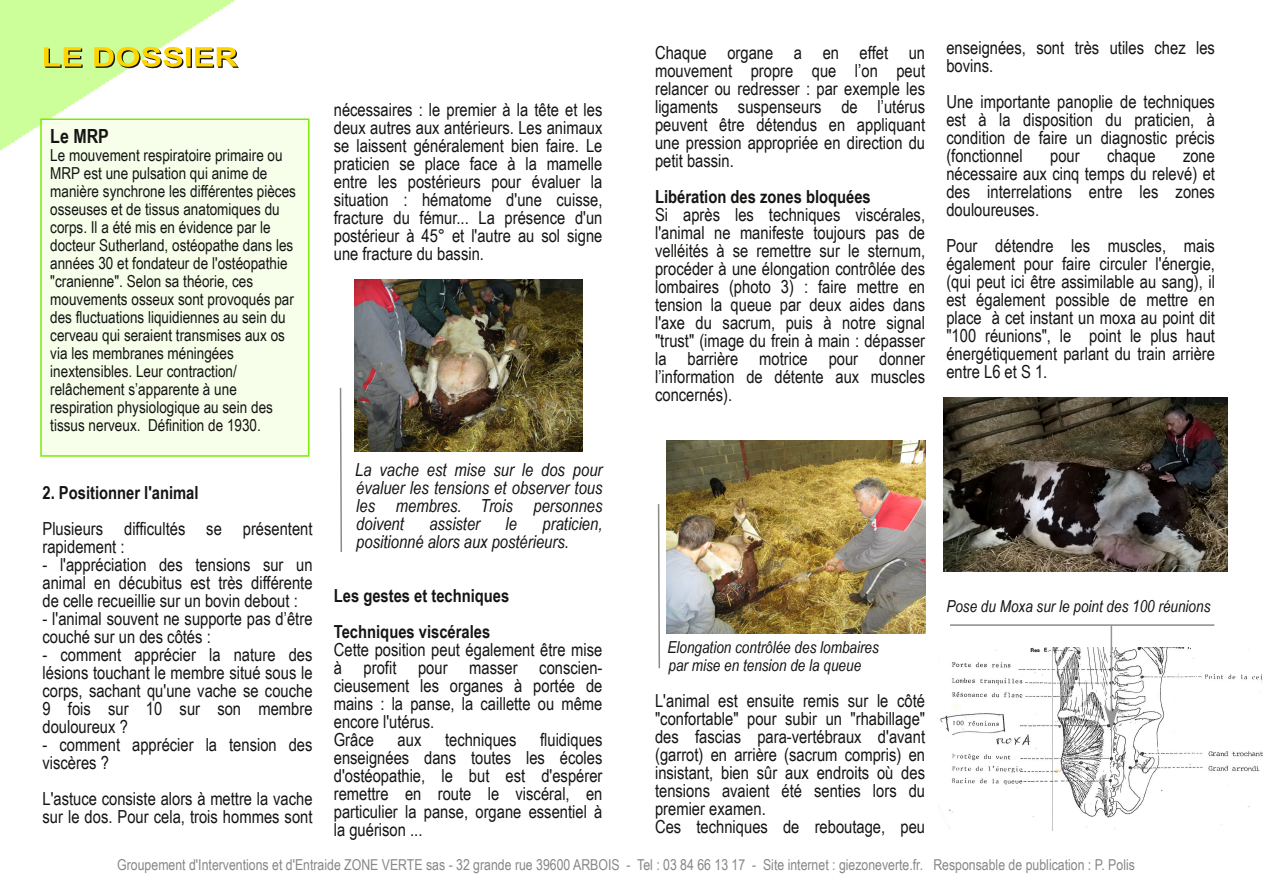
<style>
.page{position:relative;width:1263px;height:893px;background:#fff}
.page>*{position:absolute;margin:0;border:0;box-sizing:border-box;transform-origin:0 0}
.t1{font:700 19.5px "Arial Narrow";color:#161413}
.t2{font:18px/18px "Arial Narrow";color:#161413;text-align:justify}
.t3{font:italic 18px/18px "Arial Narrow";color:#161413;text-align:justify}
.t4{font:700 18px/36px "Arial Narrow";color:#161413}
.t5{font:16.5px/18px "Arial Narrow";color:#161413}
.t6{font:italic 16.5px/18px "Arial Narrow";color:#161413}
.t7{font:15px "Arial Narrow";color:#858788}
</style>
<div class="page">
<img style="left:667px;top:440px;width:258px;height:194px">
<img style="left:354px;top:280px;width:228px;height:171px">
<img style="left:939px;top:647px;width:324px;height:184px">
<img style="left:944px;top:398px;width:283px;height:174px">
<div style="left:41px;top:119px;width:268px;height:337px;background:#f7ffea"></div>
<div style="left:40px;top:118px;width:270px;height:339px;border:2px solid #7e0"></div>
<svg style="left:657px;top:504px;width:3px;height:165px"></svg>
<svg style="left:339px;top:387px;width:3px;height:165px"></svg>
<hr style="left:1110px;top:625px;width:2px;height:87px;background:#969696">
<svg style="left:1104px;top:705px;width:15px;height:25px"></svg>
<hr style="left:950px;top:624px;width:264px;height:2px;background:#8a8a8a">
<svg style="left:0;top:0;width:243px;height:155px"></svg>
<p class="t1" style="left:50px;top:124px;width:60px">Le MRP</p>
<p class="t5" style="left:50px;top:146px;width:247px">Le mouvement respiratoire primaire ou MRP est une pulsation qui anime de manière synchrone les différentes pièces osseuses et de tissus anatomiques du corps. Il a été mis en évidence par le docteur Sutherland, ostéopathe dans les années 30 et fondateur de l'ostéopathie "cranienne". Selon sa théorie, ces mouvements osseux sont provoqués par des fluctuations liquidiennes au sein du cerveau qui seraient transmises aux os via les membranes méningées inextensibles. Leur contraction/ relâchement s’apparente à une respiration physiologique au sein des tissus nerveux. Définition de 1930.</p>
<p class="t4" style="left:43px;top:474px;width:158px">2. Positionner l'animal</p>
<p class="t2" style="left:43px;top:519px;width:271px">Plusieurs difficultés se présentent rapidement :</p>
<p class="t2" style="left:43px;top:555px;width:271px">- l'appréciation des tensions sur un animal en décubitus est très différente de celle recueillie sur un bovin debout :</p>
<p class="t2" style="left:43px;top:609px;width:271px">- l'animal souvent ne supporte pas d’être couché sur un des côtés :</p>
<p class="t2" style="left:43px;top:645px;width:271px">- comment apprécier la nature des lésions touchant le membre situé sous le corps, sachant qu'une vache se couche 9 fois sur 10 sur son membre douloureux ?</p>
<p class="t2" style="left:43px;top:735px;width:271px">- comment apprécier la tension des viscères ?</p>
<p class="t2" style="left:43px;top:789px;width:271px">L'astuce consiste alors à mettre la vache sur le dos. Pour cela, trois hommes sont</p>
<p class="t2" style="left:334px;top:100px;width:270px">nécessaires : le premier à la tête et les deux autres aux antérieurs. Les animaux se laissent généralement bien faire. Le praticien se place face à la mamelle entre les postérieurs pour évaluer la situation : hématome d'une cuisse, fracture du fémur... La présence d'un postérieur à 45° et l'autre au sol signe une fracture du bassin.</p>
<p class="t3" style="left:355px;top:460px;width:249px">La vache est mise sur le dos pour évaluer les tensions et observer tous les membres. Trois personnes doivent</p>
<p class="t3" style="left:356px;top:514px;width:248px;text-indent:186px">praticien, positionné alors aux postérieurs.</p>
<p class="t4" style="left:334px;top:577px;width:177px">Les gestes et techniques<br>Techniques viscérales</p>
<p class="t2" style="left:334px;top:640px;width:270px;text-align:left">Cette position peut également être mise à profit pour masser conscien&shy;cieusement les organes à portée de mains : la panse, la caillette ou même encore l'utérus.<br>Grâce</p>
<p class="t3" style="left:429px;top:514px;width:52px">assister</p>
<p class="t3" style="left:506px;top:514px;width:13px">le</p>
<p class="t2" style="left:334px;top:730px;width:270px;text-indent:206px">fluidiques enseignées dans toutes les écoles d'ostéopathie, le but est d'espérer remettre en route le viscéral, en particulier la panse, organe essentiel à la guérison ...</p>
<p class="t2" style="left:398px;top:730px;width:25px">aux</p>
<p class="t2" style="left:445px;top:730px;width:73px">techniques</p>
<p class="t2" style="left:655px;top:44px;width:271px">Chaque organe a en effet un mouvement propre que l’on peut relancer ou redresser : par exemple les ligaments suspenseurs de l’utérus peuvent être détendus en appliquant une pression appropriée en direction du petit bassin.</p>
<p class="t4" style="left:655px;top:179px;width:217px">Libération des zones bloquées</p>
<p class="t2" style="left:655px;top:206px;width:271px">Si après les techniques viscérales, l'animal ne manifeste toujours pas de velléités à se remettre sur le sternum, procéder à une élongation contrôlée des lombaires (photo 3) : faire mettre en tension la queue par deux aides dans l'axe du sacrum, puis à notre signal "trust" (image du frein à main : dépasser la barrière motrice pour donner l’information de détente aux muscles concernés).</p>
<p class="t2" style="left:946px;top:39px;width:270px">enseignées, sont très utiles chez les bovins.</p>
<p class="t2" style="left:946px;top:93px;width:270px">Une importante panoplie de techniques est à la disposition du praticien, à condition de faire un diagnostic précis (fonctionnel</p>
<p class="t2" style="left:1050px;top:147px;width:31px">pour</p>
<p class="t2" style="left:1107px;top:147px;width:50px">chaque</p>
<p class="t2" style="left:946px;top:147px;width:270px;text-indent:237px">zone nécessaire aux cinq temps du relevé) et des interrelations entre les zones douloureuses.</p>
<p class="t2" style="left:946px;top:237px;width:270px">Pour détendre les muscles, mais également pour faire circuler l'énergie, (qui peut ici être assimilable au sang), il est également possible de mettre en place à cet instant un moxa au point dit "100 réunions", le point le plus haut énergétiquement parlant du train arrière entre L6 et S 1.</p>
<p class="t6" style="left:667px;top:638px;width:213px">Elongation contrôlée des lombaires par mise en tension de la queue</p>
<p class="t2" style="left:655px;top:692px;width:271px;text-align:left">L'animal est ensuite remis sur le côté "confortable" pour subir un "rhabillage" des fascias para-vertébraux d'avant (garrot) en arrière (sacrum compris) en insistant, bien sûr aux endroits où des tensions avaient été senties lors du premier examen.<br>Ces techniques de reboutage, peu</p>
<p class="t6" style="left:946px;top:597px;width:266px">Pose du Moxa sur le point des 100 réunions</p>
<p class="t7" style="left:117px;top:856px;width:1019px">Groupement d'Interventions et d'Entraide ZONE VERTE sas - 32 grande rue 39600 ARBOIS - Tel : 03 84 66 13 17 - Site internet : giezoneverte.fr. Responsable de publication : P. Polis</p>
</div>
